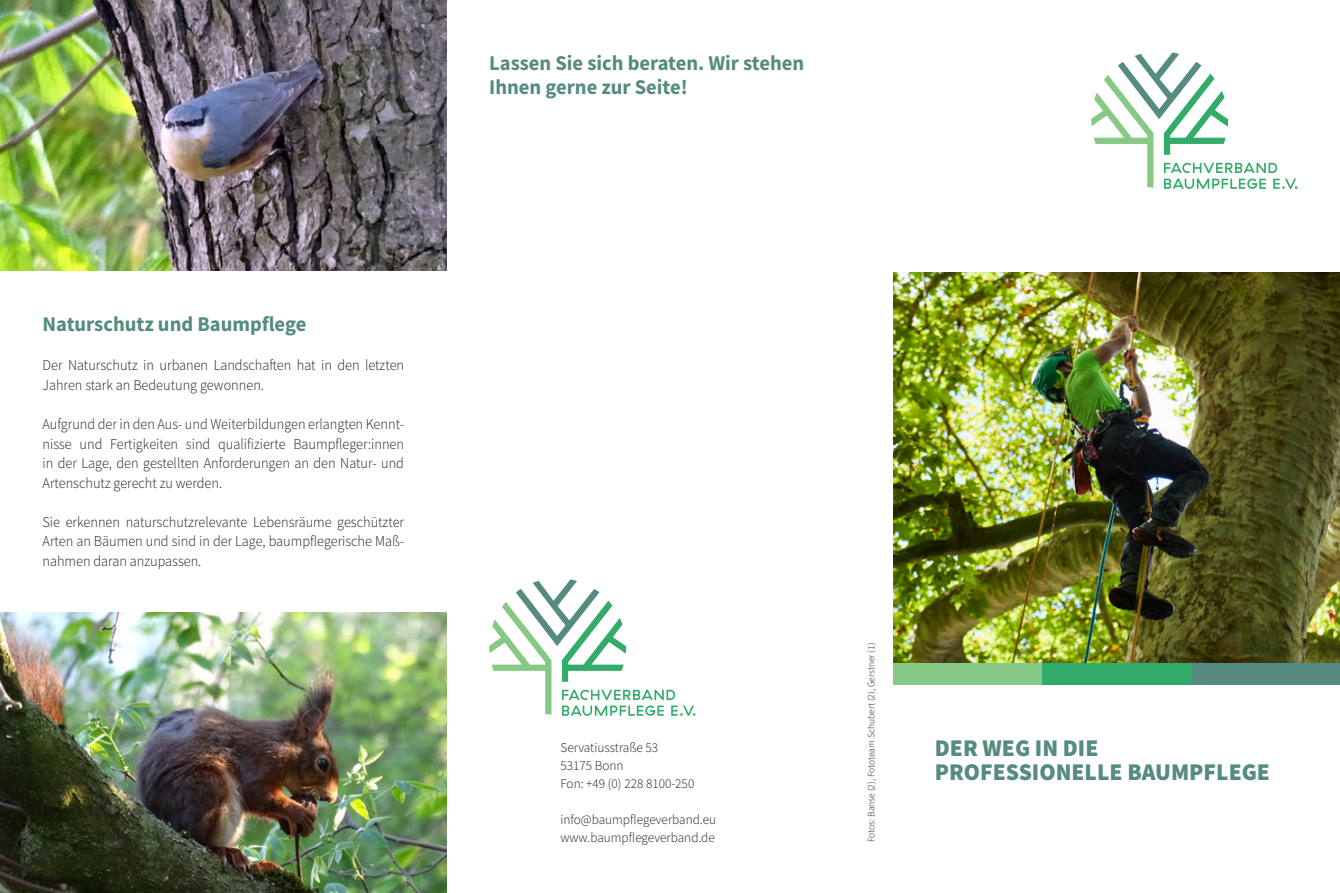
<style>
.page{position:relative;width:1340px;height:893px;background:#fff}
.page>*{position:absolute;margin:0;border:0;box-sizing:border-box;transform-origin:0 0}
.t1{font:900 24px/24px "Source Sans Pro";color:#558b80}
.t2{font:700 21px/24px "Source Sans Pro";color:#558b80}
.t3{font:300 15px/19.5px "Source Sans Pro";color:#231f20;text-align:justify;scale:.95 1}
.t4{font:300 13.5px/18px "Source Sans Pro";color:#231f20}
.t5{font:300 9.75px "Source Sans Pro";color:#231f20}
</style>
<div class="page">
<img style="left:893px;top:272px;width:446px;height:391px">
<img style="left:0;top:0;width:446px;height:270px">
<img style="left:0;top:612px;width:446px;height:281px">
<svg style="left:1091px;top:52px;width:206px;height:137px"></svg>
<svg style="left:489px;top:579px;width:206px;height:137px"></svg>
<div style="left:893px;top:663px;width:149px;height:21px;background:#87c984"></div>
<div style="left:1042px;top:663px;width:149px;height:21px;background:#33ab69"></div>
<div style="left:1191px;top:663px;width:148px;height:21px;background:#558b80"></div>
<h2 class="t2" style="left:489px;top:50px;width:317px">Lassen Sie sich beraten. Wir stehen<br>Ihnen gerne zur Seite!</h2>
<h2 class="t2" style="left:43px;top:312px;width:265px">Naturschutz und Baumpflege</h2>
<p class="t3" style="left:43px;top:356px;width:382px">Der Naturschutz in urbanen Landschaften hat in den letzten<br>Jahren stark an Bedeutung gewonnen.</p>
<p class="t3" style="left:43px;top:414px;width:382px">Aufgrund der in den Aus- und Weiterbildungen erlangten Kennt&shy;nisse und Fertigkeiten sind qualifizierte Baumpfleger:innen in der Lage, den gestellten Anforderungen an den Natur- und Artenschutz gerecht zu werden.</p>
<p class="t3" style="left:43px;top:512px;width:382px">Sie erkennen naturschutzrelevante Lebensräume geschützter Arten an Bäumen und sind in der Lage, baumpflegerische Maß&shy;nahmen daran anzupassen.</p>
<p class="t4" style="left:560px;top:739px;width:135px">Servatiusstraße 53<br>53175 Bonn<br>Fon: +49 (0) 228 8100-250</p>
<p class="t4" style="left:560px;top:811px;width:157px">info@baumpflegeverband.eu www.baumpflegeverband.de</p>
<p class="t5" style="left:865px;top:842px;width:201px;rotate:-90deg">Fotos: Banse (2), Fototeam Schubert (2), Gerstner (1)</p>
<h1 class="t1" style="left:934px;top:735px;width:337px">DER WEG IN DIE<br>PROFESSIONELLE BAUMPFLEGE</h1>
</div>
